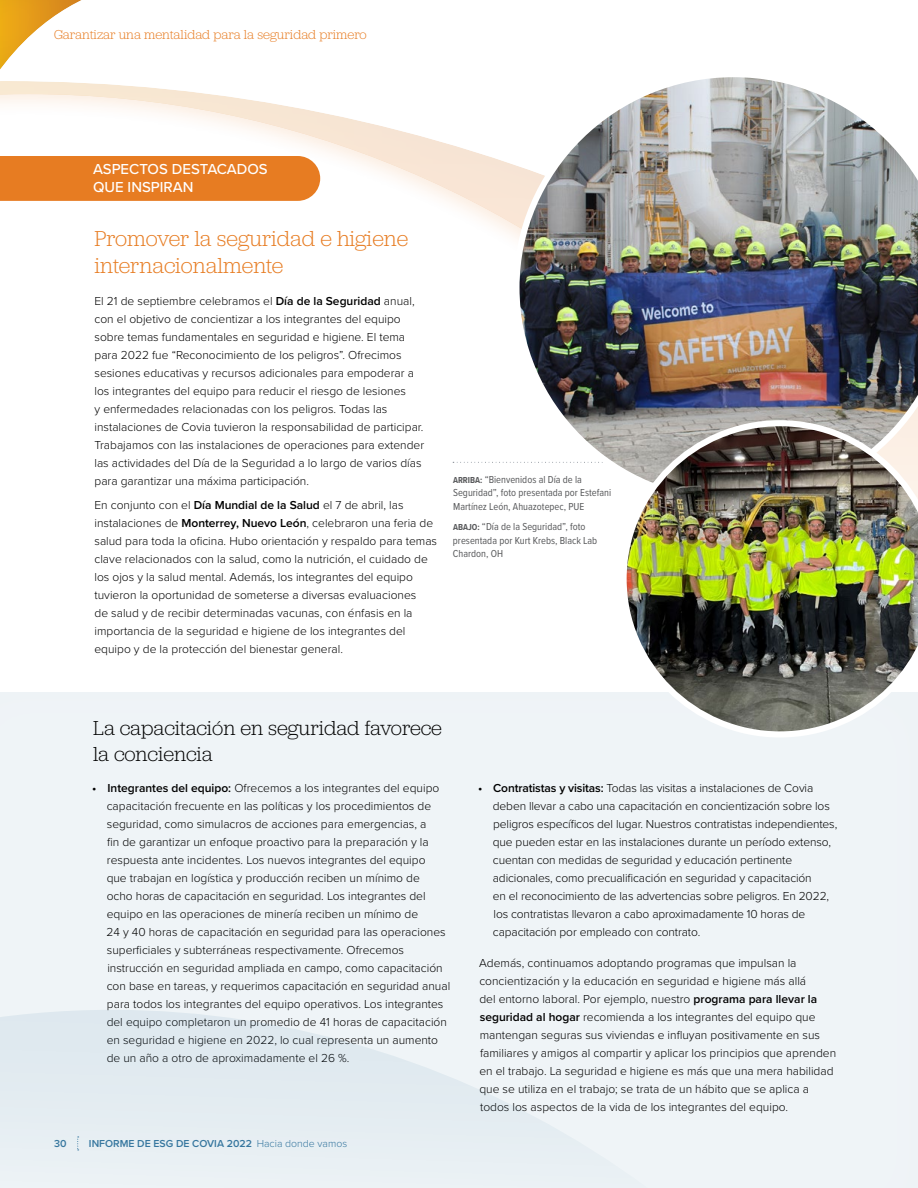
<style>
.page{position:relative;width:918px;height:1188px;background:#fff}
.page>*{position:absolute;margin:0;border:0;box-sizing:border-box;transform-origin:0 0}
.Highlights_Header{font:300 22.5px/27px "Jubilat";color:#e77c22}
.Sidebar_heading{font:300 21px/25.5px "Jubilat";color:#000}
.HIghlights_That_Insp{font:500 15px/18px "Proxima Nova";color:#fff}
.Top_Page_Header{font:300 13.5px "Jubilat";color:#e77c22}
.Body_Copy{font:300 12px/18px "Proxima Nova";color:#000}
.Sidebar_Body_Copy{font:300 12px/18px "Proxima Nova";color:#000}
.Photo_Caption{font:10.5px/13.5px "Proxima Nova Cond";color:#58595b}
.t1{font:600 10.5px "Proxima Nova";color:#37779f}
.s1{font-weight:600}
.s2{font-weight:700;font-size:9px}
.s3{font-weight:300}
</style>
<div class="page">
<div style="left:0;top:156px;width:320px;height:45px;background:#e77c22"></div>
<div style="left:0;top:682px;width:918px;height:506px;background:#eff4f7"></div>
<svg style="left:0;top:1010px;width:558px;height:141px;fill:#e4ecf1"></svg>
<img style="left:513px;top:77px;width:405px;height:390px">
<img style="left:621px;top:420px;width:297px;height:317px">
<div style="left:0;top:0;width:129px;height:90px;background:#4f759c;opacity:.2"></div>
<svg style="left:77px;top:1137px;width:2px;height:14px"></svg>
<p class="Top_Page_Header" style="left:54px;top:26px;width:314px">Garantizar una mentalidad para la seguridad primero</p>
<p class="HIghlights_That_Insp" style="left:93px;top:160px;width:176px">ASPECTOS DESTACADOS<br>QUE INSPIRAN</p>
<p class="Highlights_Header" style="left:94px;top:224px;width:315px">Promover la seguridad e higiene internacionalmente</p>
<p class="Body_Copy" style="left:94px;top:291px;width:331px">El 21 de septiembre celebramos el <span class="s1">Día de la Seguridad</span> anual, con el objetivo de concientizar a los integrantes del equipo sobre temas fundamentales en seguridad e higiene. El tema para 2022 fue “Reconocimiento de los peligros”. Ofrecimos sesiones educativas y recursos adicionales para empoderar a los integrantes del equipo para reducir el riesgo de lesiones<br>y enfermedades relacionadas con los peligros. Todas las instalaciones de Covia tuvieron la responsabilidad de participar.<br>Trabajamos con las instalaciones de operaciones para extender las actividades del Día de la Seguridad a lo largo de varios días para garantizar una máxima participación.</p>
<p class="Body_Copy" style="left:94px;top:496px;width:344px">En conjunto con el <span class="s1">Día Mundial de la Salud</span> el 7 de abril, las instalaciones de <span class="s1">Monterrey, Nuevo León</span>, celebraron una feria de salud para toda la oficina. Hubo orientación y respaldo para temas clave relacionados con la salud, como la nutrición, el cuidado de los ojos y la salud mental. Además, los integrantes del equipo tuvieron la oportunidad de someterse a diversas evaluaciones<br>de salud y de recibir determinadas vacunas, con énfasis en la importancia de la seguridad e higiene de los integrantes del equipo y de la protección del bienestar general.</p>
<p class="Photo_Caption" style="left:453px;top:472px;width:160px"><span class="s2">ARRIBA:</span> “Bienvenidos al Día de la<br>Seguridad”, foto presentada por Estefani<br>Martínez León, Ahuazotepec, PUE</p>
<p class="Photo_Caption" style="left:453px;top:519px;width:146px"><span class="s2">ABAJO:</span> “Día de la Seguridad”, foto presentada por Kurt Krebs, Black Lab<br>Chardon, OH</p>
<p class="Sidebar_heading" style="left:93px;top:714px;width:351px">La capacitación en seguridad favorece la conciencia</p>
<p class="Body_Copy" style="left:106px;top:778px;width:345px;text-indent:-14px"><span class="s1">• Integrantes del equipo:</span> Ofrecemos a los integrantes del equipo capacitación frecuente en las políticas y los procedimientos de seguridad, como simulacros de acciones para emergencias, a<br>fin de garantizar un enfoque proactivo para la preparación y la respuesta ante incidentes. Los nuevos integrantes del equipo<br>que trabajan en logística y producción reciben un mínimo de<br>ocho horas de capacitación en seguridad. Los integrantes del equipo en las operaciones de minería reciben un mínimo de<br>24 y 40 horas de capacitación en seguridad para las operaciones superficiales y subterráneas respectivamente. Ofrecemos instrucción en seguridad ampliada en campo, como capacitación con base en tareas, y requerimos capacitación en seguridad anual para todos los integrantes del equipo operativos. Los integrantes del equipo completaron un promedio de 41 horas de capacitación en seguridad e higiene en 2022, lo cual representa un aumento de un año a otro de aproximadamente el 26 %.</p>
<p class="Body_Copy" style="left:493px;top:778px;width:346px;text-indent:-15px"><span class="s1">• Contratistas y visitas:</span> Todas las visitas a instalaciones de Covia deben llevar a cabo una capacitación en concientización sobre los peligros específicos del lugar. Nuestros contratistas independientes, que pueden estar en las instalaciones durante un período extenso, cuentan con medidas de seguridad y educación pertinente adicionales, como precualificación en seguridad y capacitación<br>en el reconocimiento de las advertencias sobre peligros. En 2022, los contratistas llevaron a cabo aproximadamente 10 horas de capacitación por empleado con contrato.</p>
<p class="Sidebar_Body_Copy" style="left:479px;top:954px;width:359px">Además, continuamos adoptando programas que impulsan la concientización y la educación en seguridad e higiene más allá<br>del entorno laboral. Por ejemplo, nuestro <span class="s1">programa para llevar la seguridad al hogar</span> recomienda a los integrantes del equipo que mantengan seguras sus viviendas e influyan positivamente en sus familiares y amigos al compartir y aplicar los principios que aprenden en el trabajo. La seguridad e higiene es más que una mera habilidad que se utiliza en el trabajo; se trata de un hábito que se aplica a todos los aspectos de la vida de los integrantes del equipo.</p>
<p class="t1" style="left:54px;top:1136px;width:14px">30</p>
<p class="t1" style="left:89px;top:1136px;width:260px">INFORME DE ESG DE COVIA 2022 <span class="s3">Hacia donde vamos</span></p>
</div>
